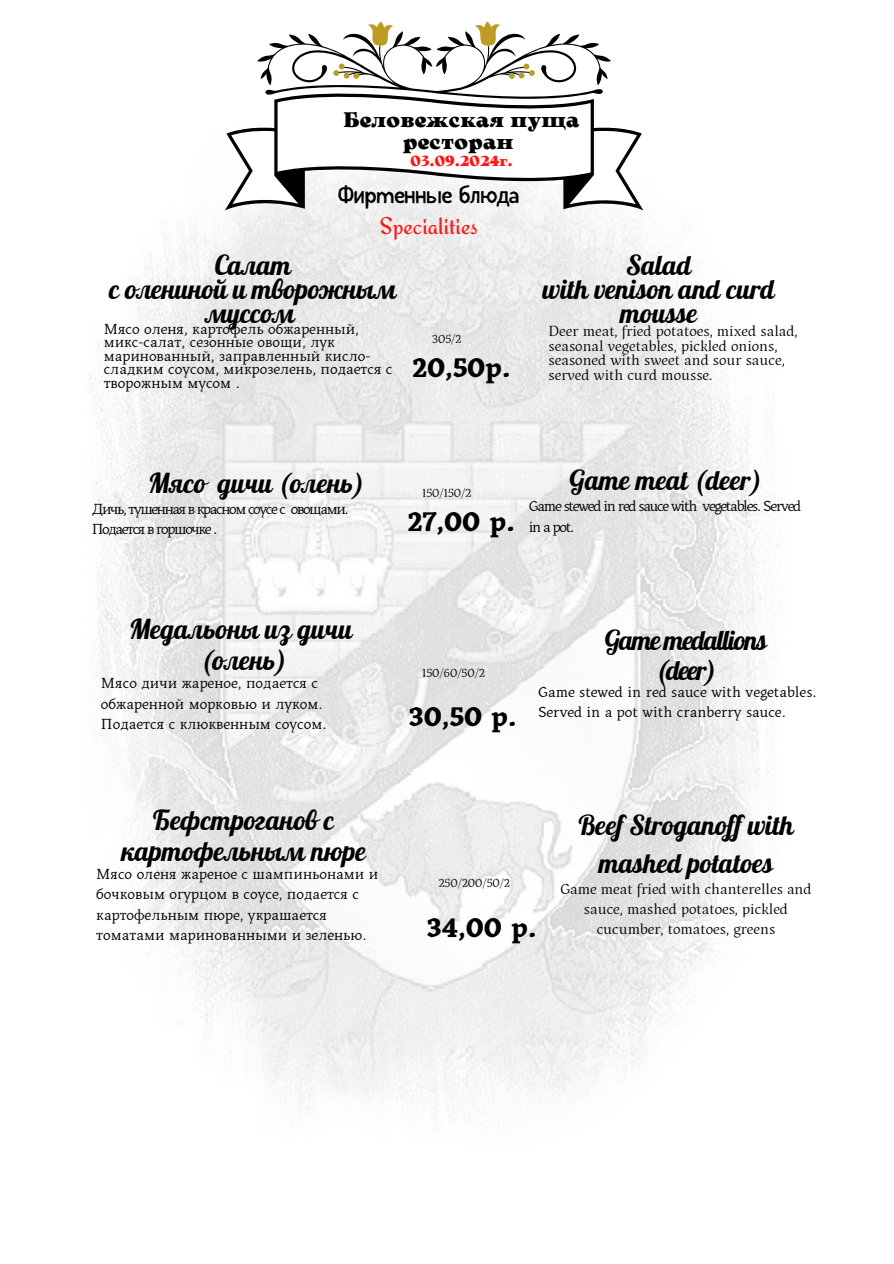
<style>
.page{position:relative;width:894px;height:1264px;background:#fff}
.page>*{position:absolute;margin:0;border:0;box-sizing:border-box;transform-origin:0 0}
.t1{font:27px/23.7px "Lobster";color:#000;text-align:center}
.t2{font:700 27px "Kitsch Text";color:#000}
.t3{font:27px/29.2px "Lobster";letter-spacing:-.055em;color:#000;text-align:center}
.t4{font:expanded 24px/31.5px "Vintii";color:#000;text-align:center}
.t5{font:800 21px/22.5px "Arsenica Antiqua";letter-spacing:.015em;color:#000;text-align:center}
.t6{font:15px/20.2px "Kitsch Text";color:#000}
.t7{font:15px/14.7px "Kitsch";color:#000;text-align:center}
.t8{font:15px/20.2px "Kitsch Text";letter-spacing:-.09em;color:#000}
.t9{font:15px/20.2px "Kitsch Text";letter-spacing:-.08em;color:#000}
.t10{font:800 14.55px "Arsenica Antiqua";letter-spacing:.015em;color:#ff1616}
.t11{font:12px "Kitsch";color:#000}
.s1{font-family:"Redressed";font-stretch:normal;color:#ff1616}
</style>
<div class="page">
<img style="left:90px;top:210px;width:692px;height:914px">
<svg style="left:225px;top:33px;width:418px;height:177px"></svg>
<svg style="left:333px;top:22px;width:201px;height:57px"></svg>
<h5 class="t5" style="left:343px;top:110px;width:237px">Беловежская пуща ресторан</h5>
<h5 class="t10" style="left:410px;top:155px;width:103px">03.09.2024г.</h5>
<p class="t4" style="left:338px;top:177px;width:182px">Фирменные блюда<br><span class="s1">Specialities</span></p>
<h4 class="t1" style="left:109px;top:253px;width:289px">Салат<br>с олениной и творожным муссом</h4>
<h4 class="t6" style="left:104px;top:323px;width:290px;line-height:13.5px">Мясо оленя, картофель обжаренный, микс-салат, сезонные овощи, лук маринованный, заправленный кисло&shy;сладким соусом, микрозелень, подается с творожным мусом .</h4>
<p class="t11" style="left:432px;top:332px;width:31px">305/2</p>
<h1 class="t2" style="left:412px;top:352px;width:100px">20,50р.</h1>
<p class="t1" style="left:542px;top:253px;width:234px">Salad<br>with venison and curd mousse</p>
<h5 class="t7" style="left:548px;top:324px;width:250px;text-align:left">Deer meat, fried potatoes, mixed salad, seasonal vegetables, pickled onions, seasoned with sweet and sour sauce, served with curd mousse.</h5>
<p class="t1" style="left:148px;top:470px;width:217px">Мясо дичи (олень)</p>
<p class="t8" style="left:92px;top:500px;width:258px">Дичь, тушенная в красном соусе с овощами.<br>Подается в горшочке .</p>
<p class="t11" style="left:422px;top:486px;width:51px">150/150/2</p>
<h5 class="t2" style="left:407px;top:506px;width:109px">27,00 р.</h5>
<h1 class="t1" style="left:569px;top:468px;width:194px">Game meat (deer)</h1>
<h1 class="t9" style="left:528px;top:497px;width:274px">Game stewed in red sauce with vegetables. Served in a pot.</h1>
<h3 class="t1" style="left:129px;top:613px;width:225px;line-height:31.5px">Медальоны из дичи (олень)</h3>
<h3 class="t6" style="left:101px;top:674px;width:227px">Мясо дичи жареное, подается с обжаренной морковью и луком.<br>Подается с клюквенным соусом.</h3>
<h5 class="t11" style="left:422px;top:665px;width:64px">150/60/50/2</h5>
<h1 class="t2" style="left:408px;top:700px;width:110px">30,50 р.</h1>
<h2 class="t3" style="left:604px;top:625px;width:163px">Game medallions (deer)</h2>
<h2 class="t6" style="left:538px;top:682px;width:280px">Game stewed in red sauce with vegetables.<br>Served in a pot with cranberry sauce.</h2>
<h5 class="t1" style="left:121px;top:803px;width:246px;line-height:31.5px">Бефстроганов с картофельным пюре</h5>
<h5 class="t6" style="left:96px;top:865px;width:283px">Мясо оленя жареное с шампиньонами и бочковым огурцом в соусе, подается с картофельным пюре, украшается томатами маринованными и зеленью.</h5>
<h1 class="t11" style="left:438px;top:875px;width:73px">250/200/50/2</h1>
<p class="t2" style="left:426px;top:911px;width:112px">34,00 р.</p>
<h5 class="t1" style="left:578px;top:806px;width:217px;line-height:37.2px">Beef Stroganof with mashed potatoes</h5>
<h5 class="t7" style="left:560px;top:879px;width:252px;line-height:20.2px">Game meat fried with chanterelles and sauce, mashed potatoes, pickled cucumber, tomatoes, greens</h5>
</div>
